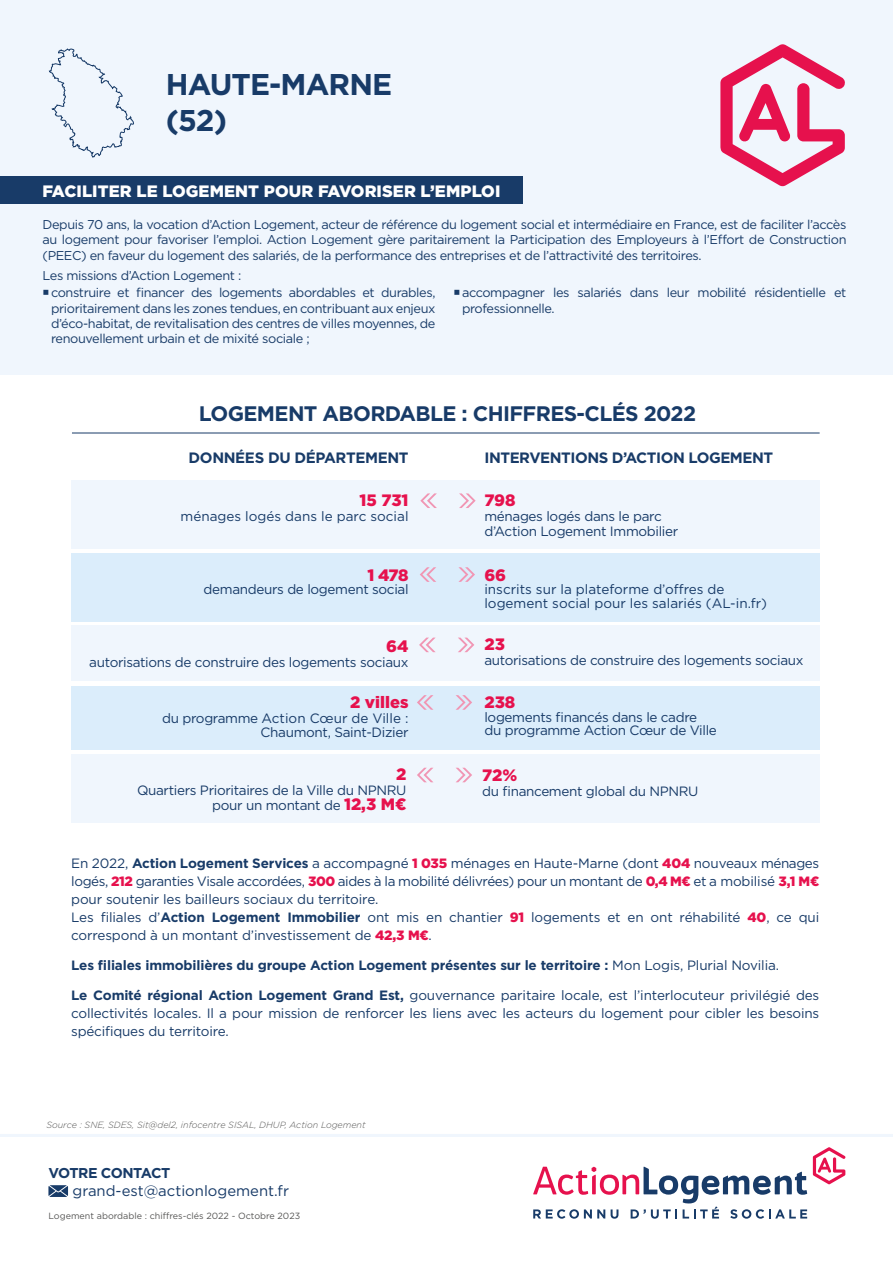
<style>
.page{position:relative;width:893px;height:1263px;background:#fff}
.page>*{position:absolute;margin:0;border:0;box-sizing:border-box;transform-origin:0 0}
.t1{font:700 30px/36px "Gotham";letter-spacing:-.03em;color:#183b68}
.t2{font:700 21px "Gotham";letter-spacing:-.03em;color:#183b68}
.t3{font:900 16.5px "Gotham";letter-spacing:.005em;color:#fff}
.t4{font:900 16.5px "Gotham";color:#e6114d}
.t5{font:700 15px "Gotham";letter-spacing:-.03em;color:#183b68}
.t6{font:14.85px "Gotham";color:#183b68}
.t7{font:700 14.25px "Gotham";letter-spacing:-.04em;color:#183b68}
.t8{font:13.5px/18px "Gotham";letter-spacing:-.025em;color:#183b68}
.t9{font:13.5px/13.5px "Gotham";color:#183b68}
.t10{font:700 13.5px "Gotham";letter-spacing:-.01em;color:#183b68}
.t11{font:12.75px/15.3px "Gotham";letter-spacing:-.03em;color:#183b68;text-align:justify}
.t12{font:italic 300 9px "Gotham";color:#575756}
.t13{font:9px "Gotham";color:#575756}
.s1{font-weight:900;font-size:16.5px;color:#e6114d}
.s2{font-weight:700}
.s3{font-weight:900;color:#e6114d}
.s4{font-weight:400}
</style>
<div class="page">
<div style="left:0;top:0;width:893px;height:375px;background:#f0f6fd"></div>
<svg style="left:720px;top:44px;width:125px;height:142px"></svg>
<svg style="left:813px;top:1147px;width:32px;height:37px"></svg>
<svg style="left:533px;top:1166px;width:274px;height:53px"></svg>
<svg style="left:48px;top:1185px;width:20px;height:12px"></svg>
<svg style="left:48px;top:48px;width:86px;height:110px"></svg>
<hr style="left:72px;top:433px;width:748px;height:1px;background:#183b68">
<div style="left:71px;top:626px;width:749px;height:55px;background:#f0f6fd"></div>
<div style="left:71px;top:480px;width:749px;height:69px;background:#f0f6fd"></div>
<div style="left:71px;top:553px;width:749px;height:68px;background:#dbedfb"></div>
<svg style="left:459px;top:493px;width:17px;height:15px"></svg>
<svg style="left:420px;top:493px;width:17px;height:15px"></svg>
<svg style="left:458px;top:567px;width:17px;height:15px"></svg>
<svg style="left:420px;top:567px;width:16px;height:15px"></svg>
<svg style="left:458px;top:638px;width:16px;height:14px"></svg>
<svg style="left:419px;top:638px;width:17px;height:14px"></svg>
<div style="left:71px;top:686px;width:749px;height:63px;background:#dbedfb"></div>
<div style="left:71px;top:755px;width:749px;height:68px;background:#f0f6fd"></div>
<svg style="left:456px;top:768px;width:16px;height:14px"></svg>
<svg style="left:417px;top:768px;width:16px;height:14px"></svg>
<svg style="left:456px;top:695px;width:16px;height:15px"></svg>
<svg style="left:417px;top:695px;width:16px;height:15px"></svg>
<hr style="left:0;top:1134px;width:893px;height:3px;background:#f0f6fd">
<div style="left:0;top:176px;width:523px;height:28px;background:#183b68"></div>
<h1 class="t1" style="left:166px;top:66px;width:228px">HAUTE-MARNE (52)</h1>
<p class="t3" style="left:43px;top:179px;width:459px">FACILITER LE LOGEMENT POUR FAVORISER L’EMPLOI</p>
<p class="t11" style="left:43px;top:216px;width:805px;line-height:15.8px">Depuis 70 ans, la vocation d’Action Logement, acteur de référence du logement social et intermédiaire en France, est de faciliter l’accès au logement pour favoriser l’emploi. Action Logement gère paritairement la Participation des Employeurs à l’Effort de Construction (PEEC) en faveur du logement des salariés, de la performance des entreprises et de l’attractivité des territoires.</p>
<p class="t11" style="left:51px;top:266px;width:386px;line-height:17.7px;text-indent:-9px">Les missions d’Action Logement :<br>construire et financer des logements abordables et durables,</p>
<p class="t11" style="left:51px;top:300px;width:386px">prioritairement dans les zones tendues, en contribuant aux enjeux d’éco-habitat, de revitalisation des centres de villes moyennes, de renouvellement urbain et de mixité sociale ;</p>
<p class="t11" style="left:462px;top:285px;width:386px">accompagner les salariés dans leur mobilité résidentielle et professionnelle.</p>
<h2 class="t2" style="left:199px;top:399px;width:499px">LOGEMENT ABORDABLE : CHIFFRES-CLÉS 2022</h2>
<p class="t5" style="left:189px;top:447px;width:221px">DONNÉES DU DÉPARTEMENT</p>
<p class="t5" style="left:484px;top:447px;width:290px">INTERVENTIONS D’ACTION LOGEMENT</p>
<p class="t4" style="left:360px;top:489px;width:50px">15 731</p>
<p class="t9" style="left:181px;top:510px;width:229px">ménages logés dans le parc social</p>
<p class="t4" style="left:367px;top:564px;width:43px">1 478</p>
<p class="t8" style="left:204px;top:580px;width:206px">demandeurs de logement social</p>
<p class="t4" style="left:386px;top:634px;width:24px">64</p>
<p class="t8" style="left:89px;top:653px;width:321px">autorisations de construire des logements sociaux</p>
<p class="t4" style="left:350px;top:691px;width:60px">2 villes</p>
<p class="t8" style="left:162px;top:711px;width:248px;line-height:13.5px;text-align:right">du programme Action Cœur de Ville :<br>Chaumont, Saint-Dizier</p>
<p class="t4" style="left:396px;top:763px;width:12px">2</p>
<p class="t8" style="left:137px;top:783px;width:271px;line-height:15px;text-align:right">Quartiers Prioritaires de la Ville du NPNRU pour un montant de <span class="s1">12,3 M€</span></p>
<p class="t4" style="left:484px;top:489px;width:33px">798</p>
<p class="t8" style="left:484px;top:509px;width:195px;line-height:15px">ménages logés dans le parc d’Action Logement Immobilier</p>
<p class="t4" style="left:484px;top:563px;width:23px">66</p>
<p class="t9" style="left:484px;top:582px;width:284px">inscrits sur la plateforme d’offres de logement social pour les salariés (AL-in.fr)</p>
<p class="t4" style="left:484px;top:632px;width:22px">23</p>
<p class="t8" style="left:484px;top:650px;width:321px">autorisations de construire des logements sociaux</p>
<p class="t4" style="left:484px;top:691px;width:32px">238</p>
<p class="t8" style="left:484px;top:710px;width:234px;line-height:13.5px">logements financés dans le cadre du programme Action Cœur de Ville</p>
<p class="t4" style="left:482px;top:763px;width:37px">72%</p>
<p class="t8" style="left:482px;top:781px;width:218px">du financement global du NPNRU</p>
<p class="t8" style="left:71px;top:854px;width:750px">En 2022, <span class="s2">Action Logement Services</span> a accompagné <span class="s3">1 035</span> ménages en Haute-Marne (dont <span class="s3">404</span> nouveaux ménages logés, <span class="s3">212</span> garanties Visale accordées, <span class="s3">300</span> aides à la mobilité délivrées) pour un montant de <span class="s3">0,4 M€</span> et a mobilisé <span class="s3">3,1 M€ </span>pour soutenir les bailleurs sociaux du territoire.<br>Les filiales d’<span class="s2">Action Logement Immobilier</span> ont mis en chantier <span class="s3">91</span> logements et en ont réhabilité <span class="s3">40</span>, ce qui correspond à un montant d’investissement de <span class="s3">42,3 M€</span>.</p>
<p class="t10" style="left:71px;top:956px;width:709px">Les filiales immobilières du groupe Action Logement présentes sur le territoire : <span class="s4">Mon Logis, Plurial Novilia.</span></p>
<p class="t8" style="left:71px;top:986px;width:750px;text-align:justify"><span class="s2">Le Comité régional Action Logement Grand Est,</span> gouvernance paritaire locale, est l’interlocuteur privilégié des collectivités locales. Il a pour mission de renforcer les liens avec les acteurs du logement pour cibler les besoins spécifiques du territoire.</p>
<p class="t12" style="left:46px;top:1119px;width:321px">Source : SNE, SDES, Sit@del2, infocentre SISAL, DHUP, Action Logement</p>
<p class="t7" style="left:48px;top:1163px;width:123px">VOTRE CONTACT</p>
<p class="t6" style="left:73px;top:1181px;width:218px">grand-est@actionlogement.fr</p>
<p class="t13" style="left:48px;top:1210px;width:253px">Logement abordable : chiffres-clés 2022 - Octobre 2023</p>
</div>
